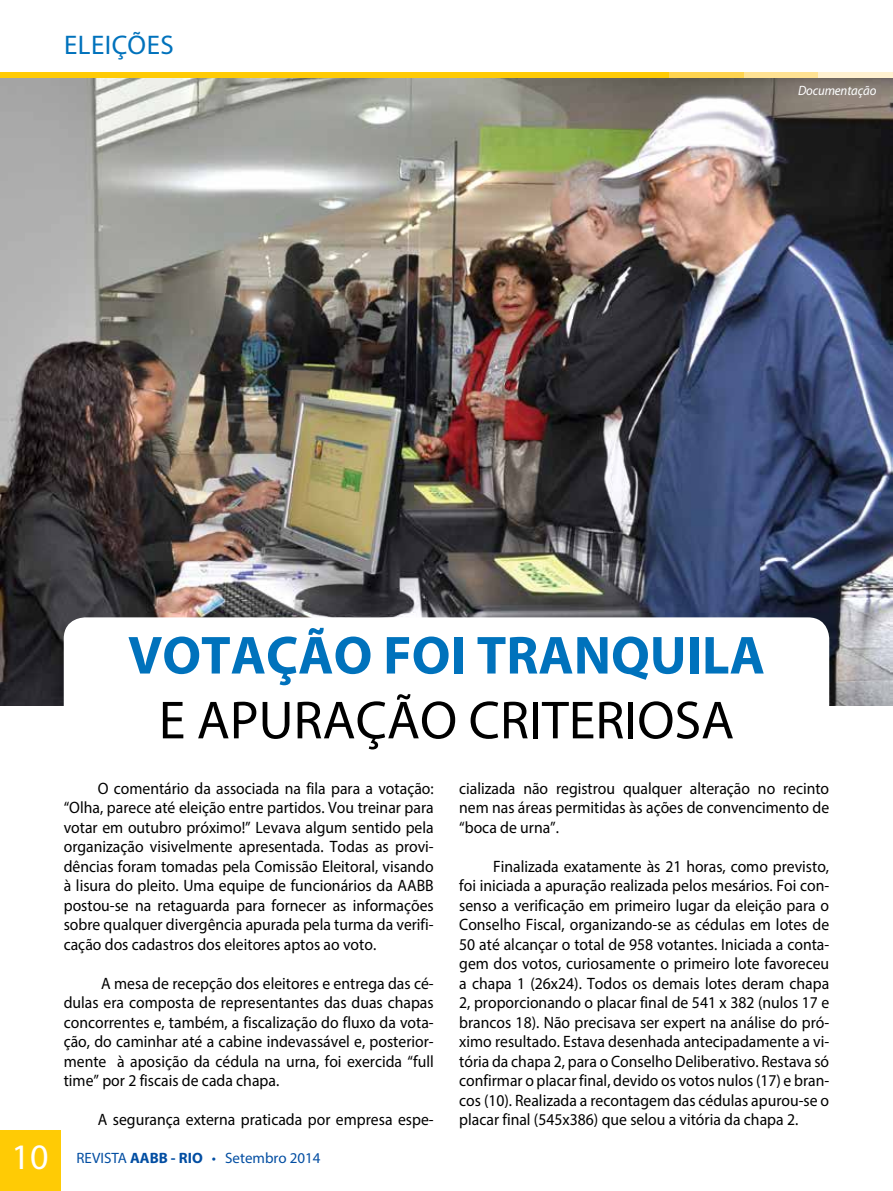
<style>
.page{position:relative;width:893px;height:1191px;background:#fff}
.page>*{position:absolute;margin:0;border:0;box-sizing:border-box;transform-origin:0 0}
.t1{font:700 54px "Myriad Pro";color:#0072bc}
.t2{font:54px "Myriad Pro";color:#000}
.t3{font:36px "Myriad Pro";color:#fff}
.t4{font:27px "Myriad Pro";letter-spacing:.02em;color:#0072bc}
.t5{font:16.5px/19.5px "Myriad Pro";color:#000;text-align:justify;scale:.95 1}
.t6{font:15px "Myriad Pro";color:#034ea2}
.t7{font:italic 13.5px "Myriad Pro";letter-spacing:-.01em;color:#fff;scale:.95 1}
.s1{font-weight:700}
</style>
<div class="page">
<div style="left:0;top:1130px;width:61px;height:61px;background:#ffcb05"></div>
<img style="left:0;top:78px;width:893px;height:627px">
<div style="left:64px;top:617px;width:765px;height:146px;background:#fff;border-radius:21px"></div>
<div style="left:0;top:72px;width:669px;height:6px;background:#ffcb05"></div>
<div style="left:669px;top:72px;width:75px;height:6px;background:#ffd44f"></div>
<div style="left:744px;top:72px;width:74px;height:6px;background:#ffe293"></div>
<div style="left:818px;top:72px;width:75px;height:6px;background:#fff1d0"></div>
<h3 class="t4" style="left:64px;top:29px;width:111px">ELEIÇÕES</h3>
<p class="t7" style="left:798px;top:82px;width:84px">Documentação</p>
<h1 class="t1" style="left:128px;top:620px;width:638px">VOTAÇÃO FOI TRANQUILA</h1>
<h1 class="t2" style="left:159px;top:687px;width:577px">E APURAÇÃO CRITERIOSA</h1>
<p class="t5" style="left:64px;top:778px;width:391px;text-indent:34px">O comentário da associada na fila para a votação: “Olha, parece até eleição entre partidos. Vou treinar para votar em outubro próximo!” Levava algum sentido pela organização visivelmente apresentada. Todas as provi&shy;dências foram tomadas pela Comissão Eleitoral, visando à lisura do pleito. Uma equipe de funcionários da AABB postou-se na retaguarda para fornecer as informações sobre qualquer divergência apurada pela turma da verifi&shy;cação dos cadastros dos eleitores aptos ao voto.</p>
<p class="t5" style="left:64px;top:973px;width:391px;text-indent:37px">A mesa de recepção dos eleitores e entrega das cé&shy;dulas era composta de representantes das duas chapas concorrentes e, também, a fiscalização do fluxo da vota&shy;ção, do caminhar até a cabine indevassável e, posterior&shy;mente à aposição da cédula na urna, foi exercida “full time” por 2 fiscais de cada chapa.</p>
<p class="t5" style="left:98px;top:1109px;width:355px">A segurança externa praticada por empresa espe-</p>
<p class="t5" style="left:459px;top:778px;width:391px">cializada não registrou qualquer alteração no recinto nem nas áreas permitidas às ações de convencimento de “boca de urna”.</p>
<p class="t5" style="left:459px;top:856px;width:391px;text-indent:34px">Finalizada exatamente às 21 horas, como previsto, foi iniciada a apuração realizada pelos mesários. Foi con&shy;senso a verificação em primeiro lugar da eleição para o Conselho Fiscal, organizando-se as cédulas em lotes de 50 até alcançar o total de 958 votantes. Iniciada a conta&shy;gem dos votos, curiosamente o primeiro lote favoreceu a chapa 1 (26x24). Todos os demais lotes deram chapa 2, proporcionando o placar final de 541 x 382 (nulos 17 e brancos 18). Não precisava ser expert na análise do pró&shy;ximo resultado. Estava desenhada antecipadamente a vi&shy;tória da chapa 2, para o Conselho Deliberativo. Restava só confirmar o placar final, devido os votos nulos (17) e bran&shy;cos (10). Realizada a recontagem das cédulas apurou-se o placar final (545x386) que selou a vitória da chapa 2.</p>
<h2 class="t3" style="left:12px;top:1134px;width:38px">10</h2>
<p class="t6" style="left:77px;top:1148px;width:246px">REVISTA <span class="s1">AABB - RIO</span> • Setembro 2014</p>
</div>
